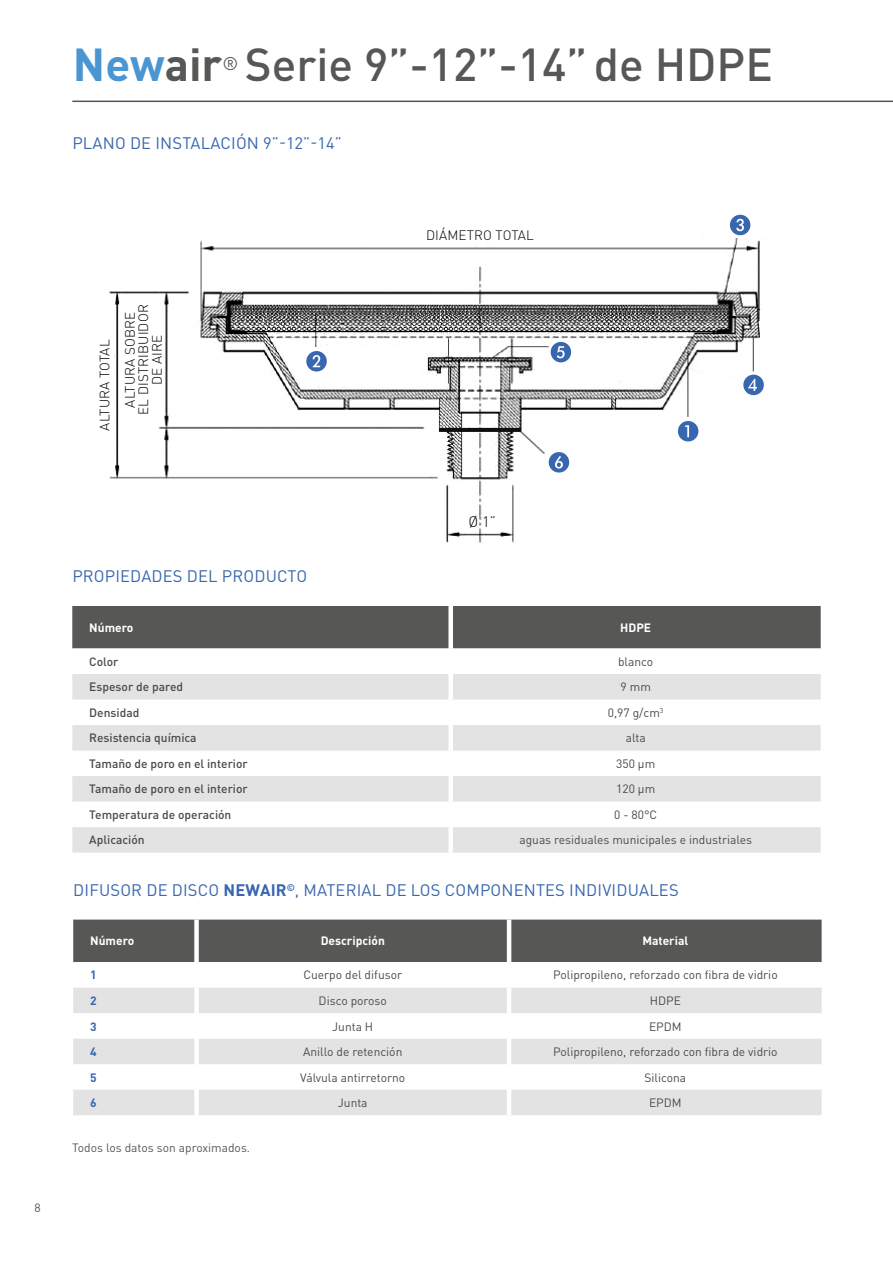
<style>
.page{position:relative;width:893px;height:1263px;background:#fff}
.page>*{position:absolute;margin:0;border:0;box-sizing:border-box;transform-origin:0 0}
.t1{font:500 45.6px "DIN Pro";color:#575756}
.t2{font:700 45.6px "DIN Pro";color:#4a96d2}
.t3{font:18.15px "DIN Pro";color:#575756}
.t4{font:16.5px "DIN Pro";letter-spacing:.01em;color:#3866af}
.t5{font:300 15px "DIN Pro";color:#000}
.t6{font:300 13.5px/25px "DIN Pro";letter-spacing:.01em;color:#000}
.t7{font:12px "DIN Pro";color:#4a4a49}
.t8{font:500 12px "DIN Pro";color:#4a4a49}
.t9{font:700 12px "DIN Pro";color:#fff}
.t10{font:12px "DIN Pro";color:#575756}
.t11{font:700 12px "DIN Pro";color:#3866af}
.s1{color:#575756}
.s2{font-weight:700}
</style>
<div class="page">
<hr style="left:72px;top:101px;width:821px;height:1px;background:#575756">
<div style="left:73px;top:919px;width:749px;height:43px;background:#575756"></div>
<svg style="left:73px;top:988px;width:749px;height:127px;fill:#e3e3e3"></svg>
<div style="left:194px;top:919px;width:5px;height:43px;background:#fff"></div>
<hr style="left:507px;top:919px;width:4px;height:43px;background:#fff">
<div style="left:194px;top:988px;width:5px;height:25px;background:#fff"></div>
<hr style="left:507px;top:988px;width:4px;height:25px;background:#fff">
<div style="left:194px;top:1013px;width:5px;height:26px;background:#fff"></div>
<hr style="left:507px;top:1013px;width:4px;height:26px;background:#fff">
<div style="left:194px;top:1039px;width:5px;height:25px;background:#fff"></div>
<hr style="left:507px;top:1039px;width:4px;height:25px;background:#fff">
<div style="left:194px;top:1064px;width:5px;height:26px;background:#fff"></div>
<hr style="left:507px;top:1064px;width:4px;height:26px;background:#fff">
<div style="left:194px;top:1090px;width:5px;height:25px;background:#fff"></div>
<hr style="left:507px;top:1090px;width:4px;height:25px;background:#fff">
<img style="left:109px;top:222px;width:657px;height:321px">
<svg style="left:678px;top:421px;width:20px;height:20px"></svg>
<svg style="left:549px;top:452px;width:20px;height:21px"></svg>
<svg style="left:743px;top:375px;width:21px;height:20px"></svg>
<svg style="left:306px;top:351px;width:21px;height:20px"></svg>
<svg style="left:730px;top:215px;width:20px;height:20px"></svg>
<svg style="left:551px;top:342px;width:20px;height:20px"></svg>
<div style="left:72px;top:606px;width:749px;height:42px;background:#575756"></div>
<svg style="left:72px;top:648px;width:749px;height:1px"></svg>
<svg style="left:72px;top:674px;width:749px;height:179px;fill:#e3e3e3"></svg>
<div style="left:448px;top:606px;width:5px;height:42px;background:#fff"></div>
<div style="left:448px;top:648px;width:5px;height:26px;background:#fff"></div>
<div style="left:448px;top:674px;width:5px;height:25px;background:#fff"></div>
<div style="left:448px;top:699px;width:5px;height:26px;background:#fff"></div>
<div style="left:448px;top:725px;width:5px;height:25px;background:#fff"></div>
<div style="left:448px;top:750px;width:5px;height:26px;background:#fff"></div>
<div style="left:448px;top:776px;width:5px;height:25px;background:#fff"></div>
<div style="left:448px;top:801px;width:5px;height:26px;background:#fff"></div>
<div style="left:448px;top:827px;width:5px;height:26px;background:#fff"></div>
<h1 class="t2" style="left:73px;top:33px;width:151px">New<span class="s1">air</span></h1>
<h2 class="t3" style="left:222px;top:52px;width:17px">®</h2>
<h1 class="t1" style="left:245px;top:33px;width:529px">Serie 9”-12”-14” de HDPE</h1>
<h3 class="t4" style="left:72px;top:131px;width:271px">PLANO DE INSTALACIÓN 9”-12”-14”</h3>
<p class="t6" style="left:92px;top:408px;width:97px;text-indent:-23px;rotate:-90deg">ALTURA TOTAL<br>ALTURA SOBRE</p>
<p class="t6" style="left:136px;top:415px;width:112px;line-height:13.5px;text-align:center;rotate:-90deg">EL DISTRIBUIDOR<br>DE AIRE</p>
<p class="t6" style="left:426px;top:222px;width:109px">DIÁMETRO TOTAL</p>
<p class="t10" style="left:35px;top:1200px;width:8px">8</p>
<h3 class="t4" style="left:72px;top:565px;width:236px">PROPIEDADES DEL PRODUCTO</h3>
<p class="t5" style="left:468px;top:512px;width:29px">Ø 1”</p>
<p class="t9" style="left:89px;top:619px;width:46px">Número</p>
<p class="t9" style="left:620px;top:619px;width:32px">HDPE</p>
<p class="t8" style="left:89px;top:653px;width:31px">Color</p>
<p class="t7" style="left:618px;top:653px;width:37px">blanco</p>
<p class="t8" style="left:89px;top:679px;width:95px">Espesor de pared</p>
<p class="t7" style="left:620px;top:679px;width:32px">9 mm</p>
<p class="t8" style="left:89px;top:704px;width:52px">Densidad</p>
<p class="t7" style="left:608px;top:704px;width:57px">0,97 g/cm<sup>3</sup></p>
<p class="t8" style="left:89px;top:730px;width:109px">Resistencia química</p>
<p class="t7" style="left:626px;top:730px;width:22px">alta</p>
<p class="t8" style="left:89px;top:755px;width:160px">Tamaño de poro en el interior</p>
<p class="t7" style="left:616px;top:755px;width:41px">350 μm</p>
<p class="t8" style="left:89px;top:781px;width:160px">Tamaño de poro en el interior</p>
<p class="t7" style="left:616px;top:781px;width:41px">120 μm</p>
<p class="t8" style="left:89px;top:806px;width:144px">Temperatura de operación</p>
<p class="t7" style="left:614px;top:806px;width:45px">0 - 80°C</p>
<p class="t8" style="left:89px;top:832px;width:57px">Aplicación</p>
<p class="t7" style="left:519px;top:832px;width:234px">aguas residuales municipales e industriales</p>
<h3 class="t4" style="left:73px;top:879px;width:607px">DIFUSOR DE DISCO <span class="s2">NEWAIR</span><sup>©</sup>, MATERIAL DE LOS COMPONENTES INDIVIDUALES</h3>
<p class="t9" style="left:90px;top:933px;width:46px">Número</p>
<p class="t9" style="left:321px;top:933px;width:66px">Descripción</p>
<p class="t9" style="left:642px;top:933px;width:47px">Material</p>
<p class="t11" style="left:90px;top:967px;width:8px">1</p>
<p class="t7" style="left:303px;top:967px;width:100px">Cuerpo del difusor</p>
<p class="t7" style="left:553px;top:967px;width:226px">Polipropileno, reforzado con fibra de vidrio</p>
<p class="t11" style="left:90px;top:992px;width:8px">2</p>
<p class="t7" style="left:319px;top:992px;width:70px">Disco poroso</p>
<p class="t7" style="left:650px;top:992px;width:33px">HDPE</p>
<p class="t11" style="left:90px;top:1018px;width:8px">3</p>
<p class="t7" style="left:332px;top:1018px;width:43px">Junta H</p>
<p class="t7" style="left:649px;top:1018px;width:34px">EPDM</p>
<p class="t11" style="left:90px;top:1043px;width:8px">4</p>
<p class="t7" style="left:303px;top:1043px;width:101px">Anillo de retención</p>
<p class="t7" style="left:553px;top:1043px;width:226px">Polipropileno, reforzado con fibra de vidrio</p>
<p class="t11" style="left:90px;top:1069px;width:8px">5</p>
<p class="t7" style="left:300px;top:1069px;width:106px">Válvula antirretorno</p>
<p class="t7" style="left:644px;top:1069px;width:43px">Silicona</p>
<p class="t11" style="left:90px;top:1094px;width:8px">6</p>
<p class="t7" style="left:338px;top:1094px;width:31px">Junta</p>
<p class="t7" style="left:649px;top:1094px;width:34px">EPDM</p>
<p class="t10" style="left:72px;top:1140px;width:179px">Todos los datos son aproximados.</p>
</div>
